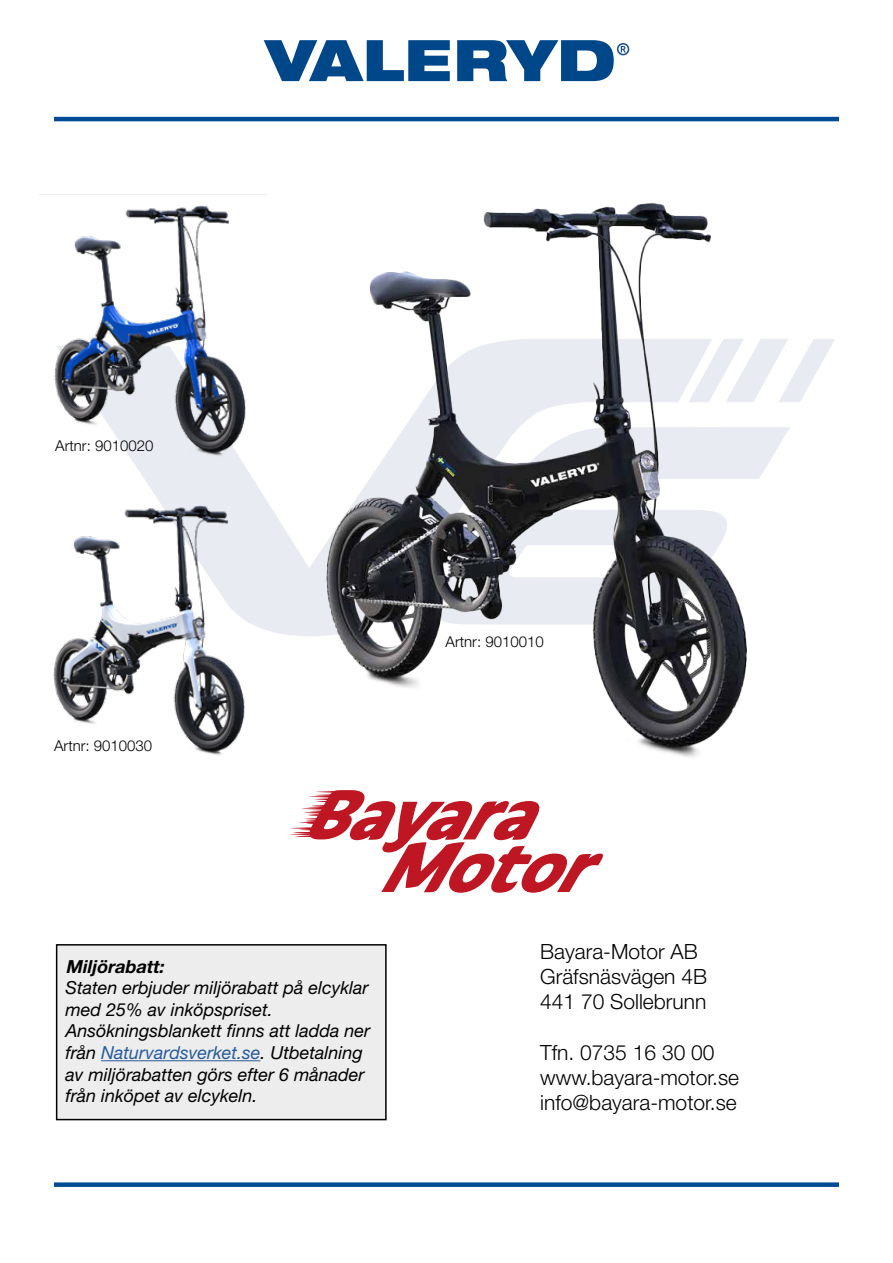
<style>
.page{position:relative;width:893px;height:1263px;background:#fff}
.page>*{position:absolute;margin:0;border:0;box-sizing:border-box;transform-origin:0 0}
.t1{font:300 21px/25.2px "Helvetica Neue LT Std";color:#000}
.t2{font:italic 18px/21.6px "Helvetica Neue LT Std";color:#000}
.t3{font:italic 700 18px "Helvetica Neue LT Std";color:#000}
.t4{font:300 15px "Helvetica Neue LT Std";color:#000}
.s1{color:#275b9b}
</style>
<div class="page">
<img style="left:137px;top:194px;width:698px;height:563px">
<svg style="left:264px;top:40px;width:186px;height:41px"></svg>
<svg style="left:457px;top:40px;width:172px;height:41px"></svg>
<div style="left:57px;top:945px;width:329px;height:174px;background:#ededed"></div>
<div style="left:56px;top:944px;width:331px;height:176px;border:2px solid #000"></div>
<hr style="left:101px;top:1060px;width:159px;height:1px;background:#275b9b">
<hr style="left:54px;top:117px;width:785px;height:4px;background:#004b93">
<div style="left:54px;top:1182px;width:785px;height:5px;background:#004b93"></div>
<img style="left:39px;top:194px;width:227px;height:273px">
<img style="left:53px;top:489px;width:212px;height:268px">
<svg style="left:290px;top:790px;width:313px;height:103px"></svg>
<p class="t4" style="left:55px;top:436px;width:100px">Artnr: 9010020</p>
<p class="t4" style="left:54px;top:736px;width:100px">Artnr: 9010030</p>
<p class="t4" style="left:446px;top:632px;width:100px">Artnr: 9010010</p>
<p class="t3" style="left:65px;top:955px;width:104px">Miljörabatt:</p>
<p class="t2" style="left:65px;top:977px;width:306px">Staten erbjuder miljörabatt på elcyklar med 25% av inköpspriset.<br>Ansökningsblankett finns att ladda ner från <span class="s1">Naturvardsverket.se</span>. Utbetalning av miljörabatten görs efter 6 månader från inköpet av elcykeln.</p>
<p class="t1" style="left:540px;top:938px;width:168px">Bayara-Motor AB<br>Gräfsnäsvägen 4B<br>441 70 Sollebrunn</p>
<p class="t1" style="left:540px;top:1039px;width:200px">Tfn. 0735 16 30 00 www.bayara-motor.se info@bayara-motor.se</p>
</div>
